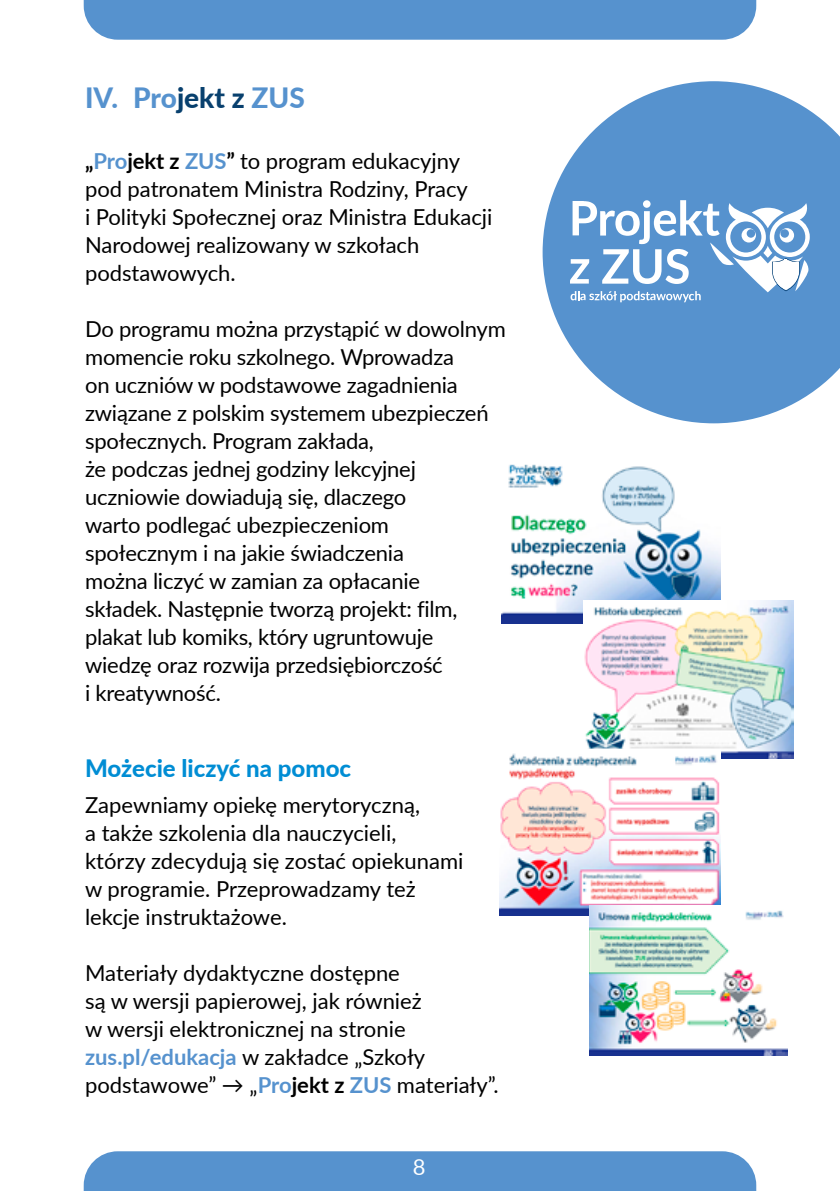
<style>
.page{position:relative;width:840px;height:1191px;background:#fff}
.page>*{position:absolute;margin:0;border:0;box-sizing:border-box;transform-origin:0 0}
._1_Nagłówek_A_H2{font:800 28px "Lato";color:#5692ce}
._2_Nagłówek_A_2_H3{font:800 24px "Lato";color:#008dd4}
._11_14_tekst_podstawowy{font:22px/28px "Lato";letter-spacing:-.01em;color:#000}
._11_14_tekst_bez_odst{font:22px/28px "Lato";letter-spacing:-.005em;color:#000}
.t1{font:22px "Lato";color:#fff}
.s1{color:#08406e}
.s2{font-weight:700}
.s3{font-weight:700;color:#5692ce}
</style>
<div class="page">
<div style="left:84px;top:1151px;width:671px;height:40px;background:#5692ce"></div>
<div style="left:84px;top:0;width:671px;height:40px;background:#5692ce"></div>
<img style="left:501px;top:464px;width:219px;height:160px">
<img style="left:583px;top:600px;width:209px;height:158px">
<img style="left:499px;top:749px;width:221px;height:166px">
<img style="left:588px;top:905px;width:199px;height:150px">
<svg style="left:542px;top:81px;width:297px;height:342px;fill:#5692ce"></svg>
<svg style="left:569px;top:200px;width:240px;height:102px"></svg>
<div style="left:778px;top:277px;width:7px;height:8px;background:#fff;border-radius:50%"></div>
<h2 class="_1_Nagłówek_A_H2" style="left:85px;top:77px;width:221px">IV. Pro<span class="s1">jekt z</span> ZUS</h2>
<p class="_11_14_tekst_bez_odst" style="left:85px;top:146px;width:408px"><span class="s2">„</span><span class="s3">Pro</span><span class="s2">jekt z</span> <span class="s3">ZUS</span><span class="s2">”</span> to program edukacyjny pod patronatem Ministra Rodziny, Pracy<br>i Polityki Społecznej oraz Ministra Edukacji Narodowej realizowany w szkołach podstawowych.</p>
<p class="_11_14_tekst_podstawowy" style="left:85px;top:314px;width:422px">Do programu można przystąpić w dowolnym momencie roku szkolnego. Wprowadza<br>on uczniów w podstawowe zagadnienia związane z polskim systemem ubezpieczeń społecznych. Program zakłada,<br>że podczas jednej godziny lekcyjnej uczniowie dowiadują się, dlaczego<br>warto podlegać ubezpieczeniom społecznym i na jakie świadczenia<br>można liczyć w zamian za opłacanie<br>składek. Następnie tworzą projekt: film, plakat lub komiks, który ugruntowuje<br>wiedzę oraz rozwija przedsiębiorczość<br>i kreatywność.</p>
<h3 class="_2_Nagłówek_A_2_H3" style="left:85px;top:750px;width:267px">Możecie liczyć na pomoc</h3>
<p class="_11_14_tekst_podstawowy" style="left:85px;top:790px;width:379px">Zapewniamy opiekę merytoryczną,<br>a także szkolenia dla nauczycieli,<br>którzy zdecydują się zostać opiekunami w programie. Przeprowadzamy też lekcje instruktażowe.</p>
<p class="_11_14_tekst_podstawowy" style="left:85px;top:958px;width:415px">Materiały dydaktyczne dostępne<br>są w wersji papierowej, jak również<br>w wersji elektronicznej na stronie <span class="s3">zus.pl/edukacja</span> w zakładce „Szkoły podstawowe” → „<span class="s3">Pro</span><span class="s2">jekt z</span> <span class="s3">ZUS</span> materiały”.</p>
<p class="t1" style="left:412px;top:1151px;width:14px">8</p>
</div>
